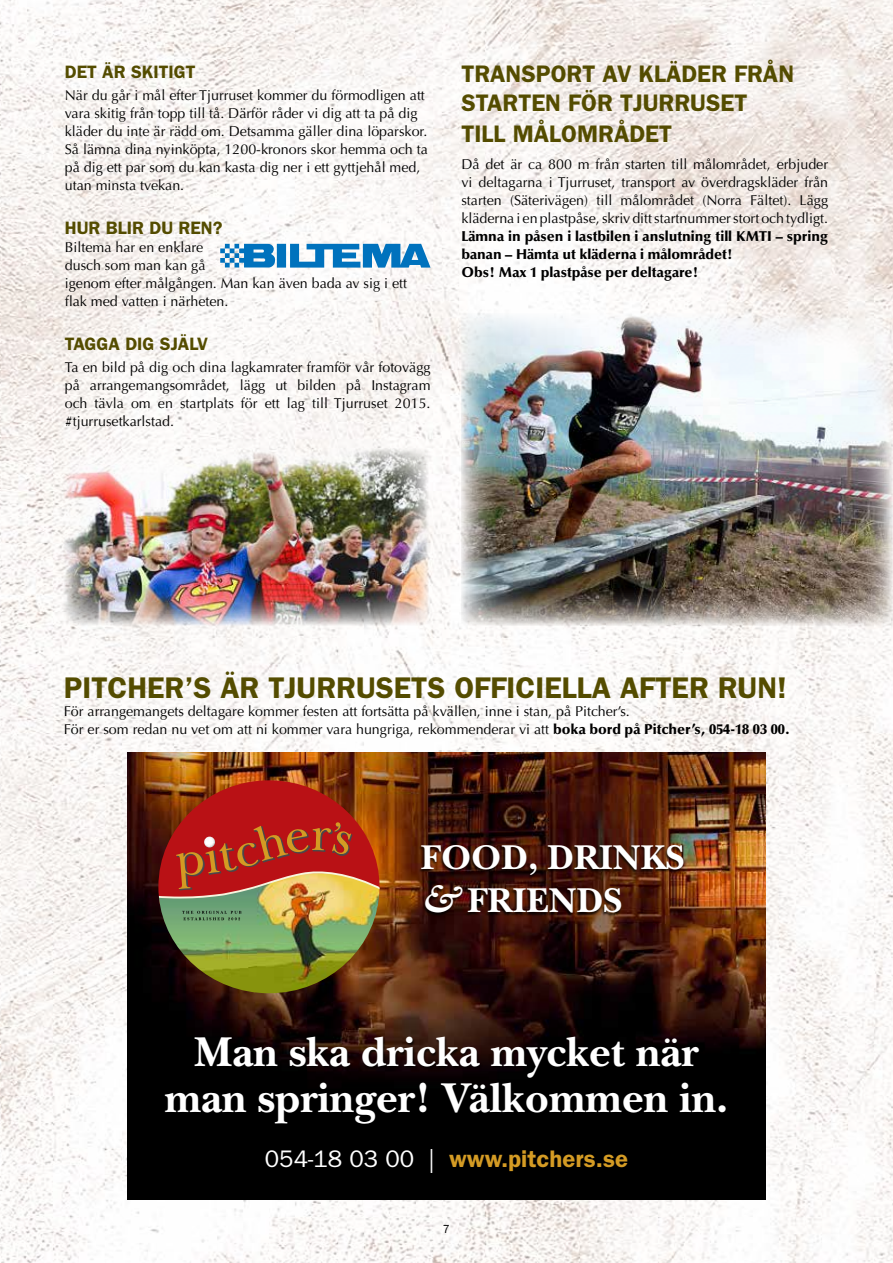
<style>
.page{position:relative;width:893px;height:1263px;background:#fff}
.page>*{position:absolute;margin:0;border:0;box-sizing:border-box;transform-origin:0 0}
.t1{font:700 43.5px/46.2px "New Baskerville Std";color:#fff;text-align:center}
.t2{font:700 36px/43.2px "New Baskerville Std";color:#fff}
.t3{font:600 30px "Franklin Gothic";color:#544c00}
.t4{font:600 24px/28.8px "Franklin Gothic";color:#544c00}
.t5{font:600 24px "ITC Franklin Gothic Std";color:#d49b24}
.t6{font:600 18px "Franklin Gothic";color:#544c00}
.t7{font:600 18px "Franklin Gothic";letter-spacing:.1em;color:#544c00}
.t8{font:14.25px/18px "Optima";color:#000}
.t9{font:900 14.25px/18px "Optima";color:#000}
.t10{font:12px "Franklin Gothic";color:#000}
.s1{font-weight:900}
.s2{font-style:italic;font-size:40.35px}
.s3{font-weight:400;color:#fff}
</style>
<div class="page">
<img style="left:0;top:0;width:893px;height:1263px">
<svg style="left:220px;top:244px;width:211px;height:24px"></svg>
<img style="left:128px;top:753px;width:637px;height:446px">
<div style="left:165px;top:1037px;width:564px;height:90px;background:#000"></div>
<svg style="left:158px;top:780px;width:221px;height:42px;background:#a42811"></svg>
<img style="left:158px;top:822px;width:221px;height:171px">
<div style="left:418px;top:845px;width:266px;height:71px;background:#000;opacity:.75"></div>
<img style="left:461px;top:313px;width:432px;height:312px">
<img style="left:64px;top:449px;width:364px;height:176px">
<svg style="left:667px;top:845px;width:16px;height:25px"></svg>
<svg style="left:605px;top:888px;width:16px;height:25px"></svg>
<p class="t6" style="left:65px;top:61px;width:129px">DET ÄR SKITIGT</p>
<p class="t8" style="left:65px;top:86px;width:364px">När du går i mål efter Tjurruset kommer du förmodligen att vara skitig från topp till tå. Därför råder vi dig att ta på dig kläder du inte är rädd om. Detsamma gäller dina löparskor.<br>Så lämna dina nyinköpta, 1200-kronors skor hemma och ta på dig ett par som du kan kasta dig ner i ett gyttjehål med, utan minsta tvekan.</p>
<p class="t7" style="left:65px;top:217px;width:126px">HUR BLIR DU REN</p>
<p class="t6" style="left:213px;top:217px;width:11px">?</p>
<p class="t8" style="left:65px;top:238px;width:344px">Biltema har en enklare<br>dusch som man kan gå<br>igenom efter målgången. Man kan även bada av sig i ett flak med vatten i närheten.</p>
<p class="t6" style="left:65px;top:333px;width:142px">TAGGA DIG SJÄLV</p>
<p class="t8" style="left:65px;top:358px;width:367px;text-align:justify">Ta en bild på dig och dina lagkamrater framför vår fotovägg på arrangemangsområdet, lägg ut bilden på Instagram och tävla om en startplats för ett lag till Tjurruset 2015. #tjurrusetkarlstad.</p>
<h3 class="t4" style="left:461px;top:59px;width:334px">TRANSPORT AV KLÄDER FRÅN<br>STARTEN FÖR TJURRUSET</h3>
<h3 class="t4" style="left:461px;top:119px;width:208px">TILL MÅLOMRÅDET</h3>
<p class="t8" style="left:461px;top:155px;width:368px;text-align:justify">Då det är ca 800 m från starten till målområdet, erbjuder vi deltagarna i Tjurruset, transport av överdragskläder från starten (Säterivägen) till målområdet (Norra Fältet). Lägg kläderna i en plastpåse, skriv ditt startnummer stort och tydligt.</p>
<p class="t9" style="left:461px;top:227px;width:368px">Lämna in påsen i lastbilen i anslutning till KMTI – spring banan – Hämta ut kläderna i målområdet!<br>Obs! Max 1 plastpåse per deltagare!</p>
<h3 class="t3" style="left:64px;top:670px;width:725px">PITCHER’S ÄR TJURRUSETS OFFICIELLA AFTER RUN!</h3>
<p class="t8" style="left:64px;top:702px;width:727px">För arrangemangets deltagare kommer festen att fortsätta på kvällen, inne i stan, på Pitcher’s.<br>För er som redan nu vet om att ni kommer vara hungriga, rekommenderar vi att <span class="s1">boka bord på Pitcher’s, 054-18 03 00.</span></p>
<h2 class="t2" style="left:421px;top:836px;width:265px">FOOD, Drinks <span class="s2">&amp;</span> FriEnDs</h2>
<h1 class="t1" style="left:165px;top:1029px;width:565px">Man ska dricka mycket när man springer! Välkommen in.</h1>
<h3 class="t5" style="left:265px;top:1145px;width:365px"><span class="s3">054-18 03 00 |</span> www.pitchers.se</h3>
<p class="t10" style="left:443px;top:1222px;width:9px">7</p>
</div>
